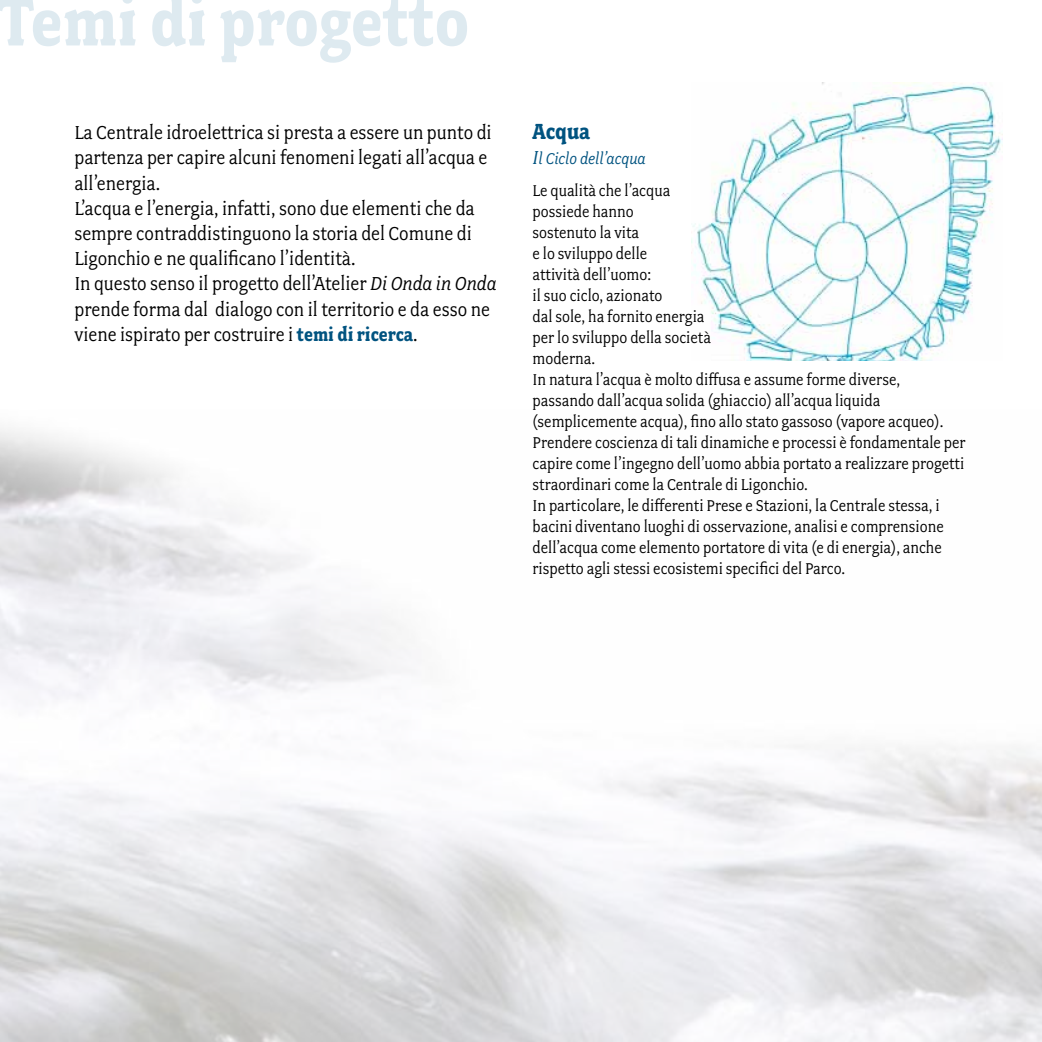
<style>
.page{position:relative;width:1042px;height:1042px;background:#fff}
.page>*{position:absolute;margin:0;border:0;box-sizing:border-box;transform-origin:0 0}
.t1{font:700 24.5px "Fairplex Narrow";color:#005380}
.t2{font:21px/25.2px "Fairplex Narrow";color:#000}
.t3{font:17.5px/21px "Fairplex Narrow";color:#000}
.s1{font-style:italic}
.s2{font-weight:700;color:#005380}
.s3{font-style:italic;font-size:21px;color:#005380}
.s4{font-style:italic;color:#005380}
</style>
<div class="page">
<img style="left:691px;top:82px;width:311px;height:279px">
<svg style="left:0;top:0;width:467px;height:63px"></svg>
<p class="t2" style="left:74px;top:120px;width:424px">La Centrale idroelettrica si presta a essere un punto di partenza per capire alcuni fenomeni legati all’acqua e all’energia.<br>L’acqua e l’energia, infatti, sono due elementi che da sempre contraddistinguono la storia del Comune di Ligonchio e ne qualificano l’identità.<br>In questo senso il progetto dell’Atelier <span class="s1">Di Onda in Onda </span>prende forma dal dialogo con il territorio e da esso ne viene ispirato per costruire i <span class="s2">temi di ricerca</span>.</p>
<h1 class="t1" style="left:532px;top:118px;width:59px">Acqua</h1>
<p class="t3" style="left:532px;top:143px;width:139px;line-height:31.5px"><span class="s3">I</span><span class="s4">l Ciclo dell’acqua<br></span>Le qualità che l’acqua</p>
<p class="t3" style="left:532px;top:201px;width:434px">possiede hanno<br>sostenuto la vita<br>e lo sviluppo delle<br>attività dell’uomo:<br>il suo ciclo, azionato<br>dal sole, ha fornito energia<br>per lo sviluppo della società<br>moderna.<br>In natura l’acqua è molto diffusa e assume forme diverse, passando dall’acqua solida (ghiaccio) all’acqua liquida (semplicemente acqua), fino allo stato gassoso (vapore acqueo).<br>Prendere coscienza di tali dinamiche e processi è fondamentale per capire come l’ingegno dell’uomo abbia portato a realizzare progetti straordinari come la Centrale di Ligonchio.<br>In particolare, le differenti Prese e Stazioni, la Centrale stessa, i bacini diventano luoghi di osservazione, analisi e comprensione dell’acqua come elemento portatore di vita (e di energia), anche rispetto agli stessi ecosistemi specifici del Parco.</p>
</div>
